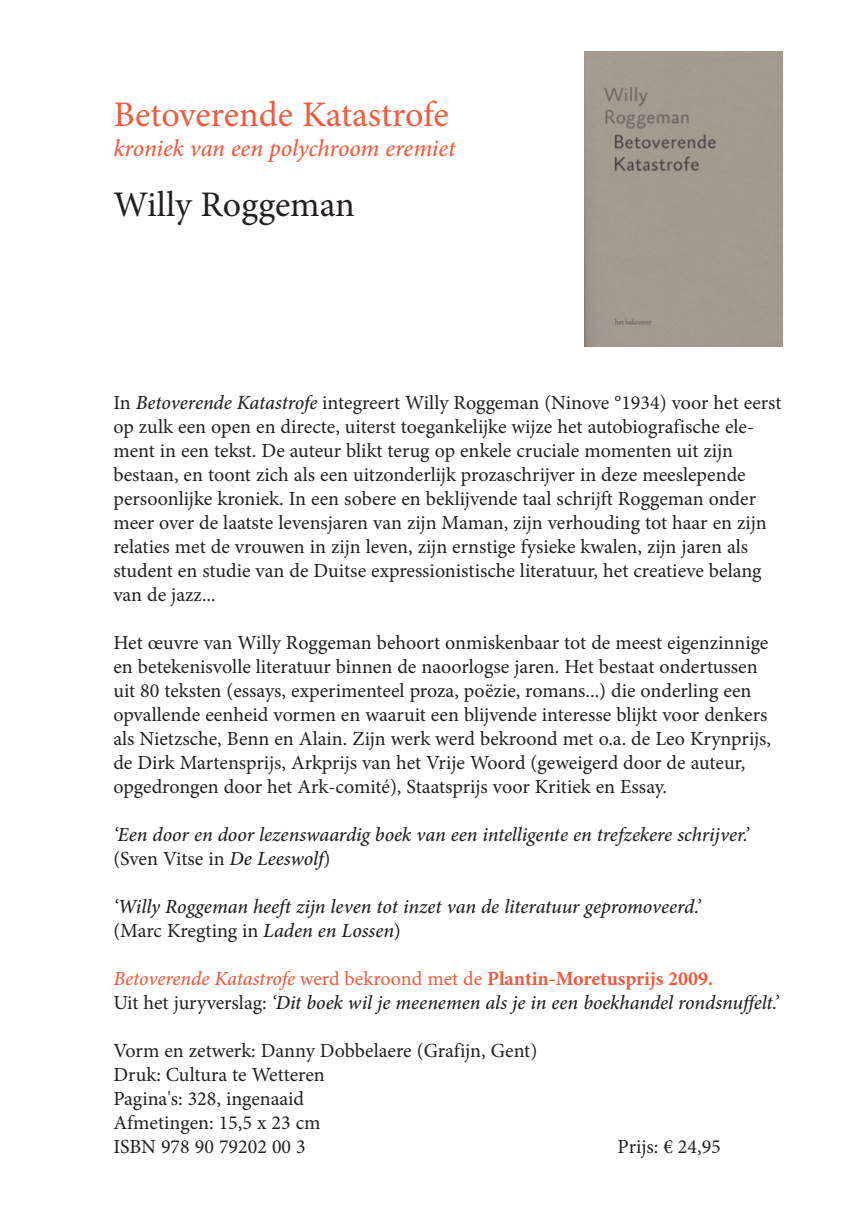
<style>
.page{position:relative;width:859px;height:1225px;background:#fff}
.page>*{position:absolute;margin:0;border:0;box-sizing:border-box;transform-origin:0 0}
.t1{font:36px "Minion Pro";color:#f05a3f}
.t2{font:36px "Minion Pro";color:#231f20}
.t3{font:italic 500 24px "Minion Pro";letter-spacing:-.01em;color:#f05a3f}
.t4{font:20px/24px "Minion Pro";color:#231f20}
.t5{font:italic 500 20px/24px "Minion Pro";letter-spacing:-.005em;color:#231f20}
.s1{font-weight:500;font-style:italic}
.s2{font-weight:400;font-style:normal}
.s3{color:#f05a3f}
.s4{font-weight:400;font-style:normal;color:#f05a3f}
.s5{font-weight:700;font-style:normal;color:#f05a3f}
</style>
<div class="page">
<div style="left:584px;top:52px;width:198px;height:294px;background:#a49a8f"></div>
<h1 class="t1" style="left:113px;top:90px;width:337px">Betoverende Katastrofe</h1>
<p class="t3" style="left:113px;top:132px;width:344px">kroniek van een polychroom eremiet</p>
<h1 class="t2" style="left:113px;top:180px;width:243px">Willy Roggeman</h1>
<p class="t4" style="left:113px;top:390px;width:670px">In <span class="s1">Betoverende Katastrofe</span> integreert Willy Roggeman (Ninove °1934) voor het eerst op zulk een open en directe, uiterst toegankelijke wijze het autobiografische ele&shy;ment in een tekst. De auteur blikt terug op enkele cruciale momenten uit zijn bestaan, en toont zich als een uitzonderlijk prozaschrijver in deze meeslepende persoonlijke kroniek. In een sobere en beklijvende taal schrijft Roggeman onder meer over de laatste levensjaren van zijn Maman, zijn verhouding tot haar en zijn relaties met de vrouwen in zijn leven, zijn ernstige fysieke kwalen, zijn jaren als student en studie van de Duitse expressionistische literatuur, het creatieve belang van de jazz...</p>
<p class="t4" style="left:113px;top:630px;width:659px">Het œuvre van Willy Roggeman behoort onmiskenbaar tot de meest eigenzinnige en betekenisvolle literatuur binnen de naoorlogse jaren. Het bestaat ondertussen uit 80 teksten (essays, experimenteel proza, poëzie, romans...) die onderling een opvallende eenheid vormen en waaruit een blijvende interesse blijkt voor denkers als Nietzsche, Benn en Alain. Zijn werk werd bekroond met o.a. de Leo Krynprijs, de Dirk Martensprijs, Arkprijs van het Vrije Woord (geweigerd door de auteur, opgedrongen door het Ark-comité), Staatsprijs voor Kritiek en Essay.</p>
<p class="t5" style="left:113px;top:822px;width:637px">‘Een door en door lezenswaardig boek van een intelligente en trefzekere schrijver.’ <span class="s2">(Sven Vitse in</span> De Leeswolf<span class="s2">)</span></p>
<p class="t5" style="left:113px;top:894px;width:588px">‘Willy Roggeman heeft zijn leven tot inzet van de literatuur gepromoveerd.’ <span class="s2">(Marc Kregting in</span> Laden en Lossen<span class="s2">)</span></p>
<p class="t5" style="left:113px;top:966px;width:667px"><span class="s3">Betoverende Katastrofe</span> <span class="s4">werd bekroond met de</span> <span class="s5">Plantin-Moretusprijs 2009.<br></span><span class="s2">Uit het juryverslag:</span> ‘Dit boek wil je meenemen als je in een boekhandel rondsnuffelt.’</p>
<p class="t4" style="left:113px;top:1038px;width:425px">Vorm en zetwerk: Danny Dobbelaere (Grafijn, Gent)<br>Druk: Cultura te Wetteren<br>Pagina's: 328, ingenaaid<br>Afmetingen: 15,5 x 23 cm<br>ISBN 978 90 79202 00 3</p>
<p class="t4" style="left:618px;top:1134px;width:105px">Prijs: € 24,95</p>
</div>
